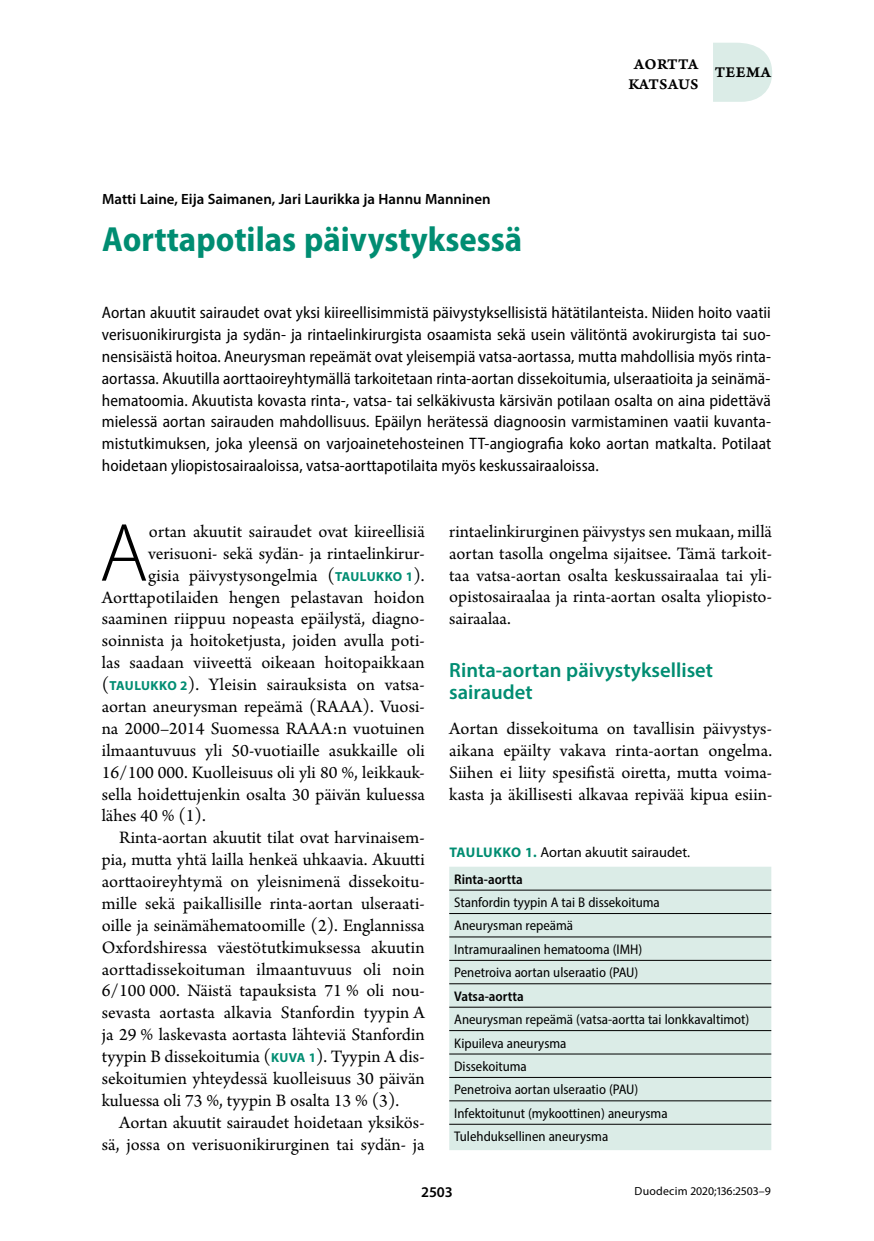
<style>
.page{position:relative;width:874px;height:1241px;background:#fff}
.page>*{position:absolute;margin:0;border:0;box-sizing:border-box;transform-origin:0 0}
.t1{font:300 83.3px "Myriad Pro";color:#000}
.t2{font:700 semi-condensed 35px "Myriad Pro";color:#008d72}
.t3{font:600 20.65px/21.9px "Myriad Pro";color:#008d72}
.t4{font:18.38px/21.9px "Arno Pro";letter-spacing:.005em;color:#000;text-align:justify}
.t5{font:semi-condensed 16.62px/21.9px "Myriad Pro";letter-spacing:.005em;color:#000;text-align:justify}
.t6{font:15.75px/19.2px "Arno Pro Smbd Caption";letter-spacing:.01em;color:#000;text-align:center}
.t7{font:600 14.88px "Myriad Pro";color:#000}
.t8{font:14.35px "Myriad Pro";color:#000}
.t9{font:semi-condensed 14px/23.4px "Myriad Pro";color:#000}
.t10{font:600 semi-condensed 14px "Myriad Pro";color:#000}
.t11{font:11.9px "Myriad Pro";letter-spacing:.02em;color:#000}
.s1{font-family:"Myriad Pro";font-weight:700;font-size:13.12px;color:#008d72}
.s2{font-weight:700;font-size:14px;color:#008d72}
</style>
<div class="page">
<svg style="left:713px;top:43px;width:58px;height:59px"></svg>
<svg style="left:449px;top:866px;width:322px;height:283px;fill:#dbece7"></svg>
<hr style="left:449px;top:889px;width:322px;height:1px;background:#000">
<hr style="left:449px;top:912px;width:322px;height:1px;background:#000">
<hr style="left:449px;top:936px;width:322px;height:1px;background:#000">
<hr style="left:449px;top:959px;width:322px;height:1px;background:#000">
<hr style="left:449px;top:983px;width:322px;height:1px;background:#000">
<hr style="left:449px;top:1006px;width:322px;height:1px;background:#000">
<hr style="left:449px;top:1029px;width:322px;height:1px;background:#000">
<hr style="left:449px;top:1053px;width:322px;height:1px;background:#000">
<hr style="left:449px;top:1076px;width:322px;height:1px;background:#000">
<hr style="left:449px;top:1100px;width:322px;height:1px;background:#000">
<hr style="left:449px;top:1123px;width:322px;height:1px;background:#000">
<p class="t7" style="left:102px;top:189px;width:389px">Matti Laine, Eija Saimanen, Jari Laurikka ja Hannu Manninen</p>
<h2 class="t2" style="left:102px;top:217px;width:421px">Aorttapotilas päivystyksessä</h2>
<p class="t6" style="left:628px;top:56px;width:71px">AORTTA<br>KATSAUS</p>
<p class="t6" style="left:714px;top:63px;width:58px">TEEMA</p>
<p class="t5" style="left:102px;top:301px;width:670px">Aortan akuutit sairaudet ovat yksi kiireellisimmistä päivystyksellisistä hätätilanteista. Niiden hoito vaatii verisuonikirurgista ja sydän- ja rintaelinkirurgista osaamista sekä usein välitöntä avokirurgista tai suo&shy;nensisäistä hoitoa. Aneurysman repeämät ovat yleisempiä vatsa-aortassa, mutta mahdollisia myös rinta&shy;aortassa. Akuutilla aorttaoireyhtymällä tarkoitetaan rinta-aortan dissekoitumia, ulseraatioita ja seinämä&shy;hematoomia. Akuutista kovasta rinta-, vatsa- tai selkäkivusta kärsivän potilaan osalta on aina pidettävä mielessä aortan sairauden mahdollisuus. Epäilyn herätessä diagnoosin varmistaminen vaatii kuvanta&shy;mistutkimuksen, joka yleensä on varjoainetehosteinen TT-angiografia koko aortan matkalta. Potilaat hoidetaan yliopistosairaaloissa, vatsa-aorttapotilaita myös keskussairaaloissa.</p>
<h1 class="t1" style="left:99px;top:502px;width:50px">A</h1>
<p class="t4" style="left:149px;top:521px;width:277px">ortan akuutit sairaudet ovat kiireellisiä</p>
<p class="t4" style="left:148px;top:543px;width:278px">verisuoni- sekä sydän- ja rintaelinkirur-</p>
<p class="t4" style="left:148px;top:565px;width:278px">gisia päivystysongelmia (<span class="s1">TAULUKKO 1</span>).</p>
<p class="t4" style="left:102px;top:587px;width:324px">Aorttapotilaiden hengen pelastavan hoidon</p>
<p class="t4" style="left:102px;top:609px;width:324px">saaminen riippuu nopeasta epäilystä, diagno-</p>
<p class="t4" style="left:102px;top:630px;width:324px">soinnista ja hoitoketjusta, joiden avulla poti-</p>
<p class="t4" style="left:102px;top:652px;width:324px">las saadaan viiveettä oikeaan hoitopaikkaan</p>
<p class="t4" style="left:102px;top:674px;width:324px">(<span class="s1">TAULUKKO 2</span>). Yleisin sairauksista on vatsa-</p>
<p class="t4" style="left:102px;top:696px;width:324px">aortan aneurysman repeämä (RAAA). Vuosi-</p>
<p class="t4" style="left:102px;top:718px;width:324px">na 2000–2014 Suomessa RAAA:n vuotuinen</p>
<p class="t4" style="left:102px;top:740px;width:324px">ilmaantuvuus yli 50-vuotiaille asukkaille oli</p>
<p class="t4" style="left:102px;top:762px;width:324px">16/100 000. Kuolleisuus oli yli 80 %, leikkauk-</p>
<p class="t4" style="left:102px;top:783px;width:324px">sella hoidettujenkin osalta 30 päivän kuluessa</p>
<p class="t4" style="left:102px;top:805px;width:105px">lähes 40 % (1).</p>
<p class="t4" style="left:119px;top:827px;width:307px">Rinta-aortan akuutit tilat ovat harvinaisem-</p>
<p class="t4" style="left:102px;top:849px;width:324px">pia, mutta yhtä lailla henkeä uhkaavia. Akuutti</p>
<p class="t4" style="left:102px;top:871px;width:324px">aorttaoireyhtymä on yleisnimenä dissekoitu-</p>
<p class="t4" style="left:102px;top:893px;width:324px">mille sekä paikallisille rinta-aortan ulseraati-</p>
<p class="t4" style="left:102px;top:915px;width:324px">oille ja seinämähematoomille (2). Englannissa</p>
<p class="t4" style="left:102px;top:937px;width:324px">Oxfordshiressa väestötutkimuksessa akuutin</p>
<p class="t4" style="left:102px;top:958px;width:324px">aorttadissekoituman ilmaantuvuus oli noin</p>
<p class="t4" style="left:102px;top:980px;width:324px">6/100 000. Näistä tapauksista 71 % oli nou-</p>
<p class="t4" style="left:102px;top:1002px;width:324px">sevasta aortasta alkavia Stanfordin tyypin A</p>
<p class="t4" style="left:102px;top:1024px;width:324px">ja 29 % laskevasta aortasta lähteviä Stanfordin</p>
<p class="t4" style="left:102px;top:1046px;width:324px">tyypin B dissekoitumia (<span class="s1">KUVA 1</span>). Tyypin A dis-</p>
<p class="t4" style="left:102px;top:1068px;width:324px">sekoitumien yhteydessä kuolleisuus 30 päivän</p>
<p class="t4" style="left:102px;top:1090px;width:299px">kuluessa oli 73 %, tyypin B osalta 13 % (3).</p>
<p class="t4" style="left:119px;top:1112px;width:307px">Aortan akuutit sairaudet hoidetaan yksikös-</p>
<p class="t4" style="left:102px;top:1133px;width:324px">sä, jossa on verisuonikirurginen tai sydän- ja</p>
<p class="t4" style="left:449px;top:521px;width:324px">rintaelinkirurginen päivystys sen mukaan, millä aortan tasolla ongelma sijaitsee. Tämä tarkoit&shy;taa vatsa-aortan osalta keskussairaalaa tai yli&shy;opistosairaalaa ja rinta-aortan osalta yliopisto&shy;sairaalaa.</p>
<p class="t3" style="left:449px;top:658px;width:265px">Rinta-aortan päivystykselliset sairaudet</p>
<p class="t4" style="left:449px;top:718px;width:324px">Aortan dissekoituma on tavallisin päivystys&shy;aikana epäilty vakava rinta-aortan ongelma.<br>Siihen ei liity spesifistä oiretta, mutta voima&shy;kasta ja äkillisesti alkavaa repivää kipua esiin-</p>
<p class="t8" style="left:449px;top:842px;width:242px"><span class="s2">TAULUKKO 1.</span> Aortan akuutit sairaudet.</p>
<p class="t10" style="left:454px;top:870px;width:70px">Rinta-aortta</p>
<p class="t9" style="left:454px;top:890px;width:207px">Stanfordin tyypin A tai B dissekoituma<br>Aneurysman repeämä<br>Intramuraalinen hematooma (IMH)<br>Penetroiva aortan ulseraatio (PAU)</p>
<p class="t10" style="left:454px;top:987px;width:71px">Vatsa-aortta</p>
<p class="t9" style="left:454px;top:1007px;width:296px">Aneurysman repeämä (vatsa-aortta tai lonkkavaltimot)<br>Kipuileva aneurysma<br>Dissekoituma<br>Penetroiva aortan ulseraatio (PAU)<br>Infektoitunut (mykoottinen) aneurysma Tulehduksellinen aneurysma</p>
<p class="t7" style="left:421px;top:1182px;width:33px">2503</p>
<p class="t11" style="left:634px;top:1183px;width:138px">Duodecim 2020;136:2503–9</p>
</div>
